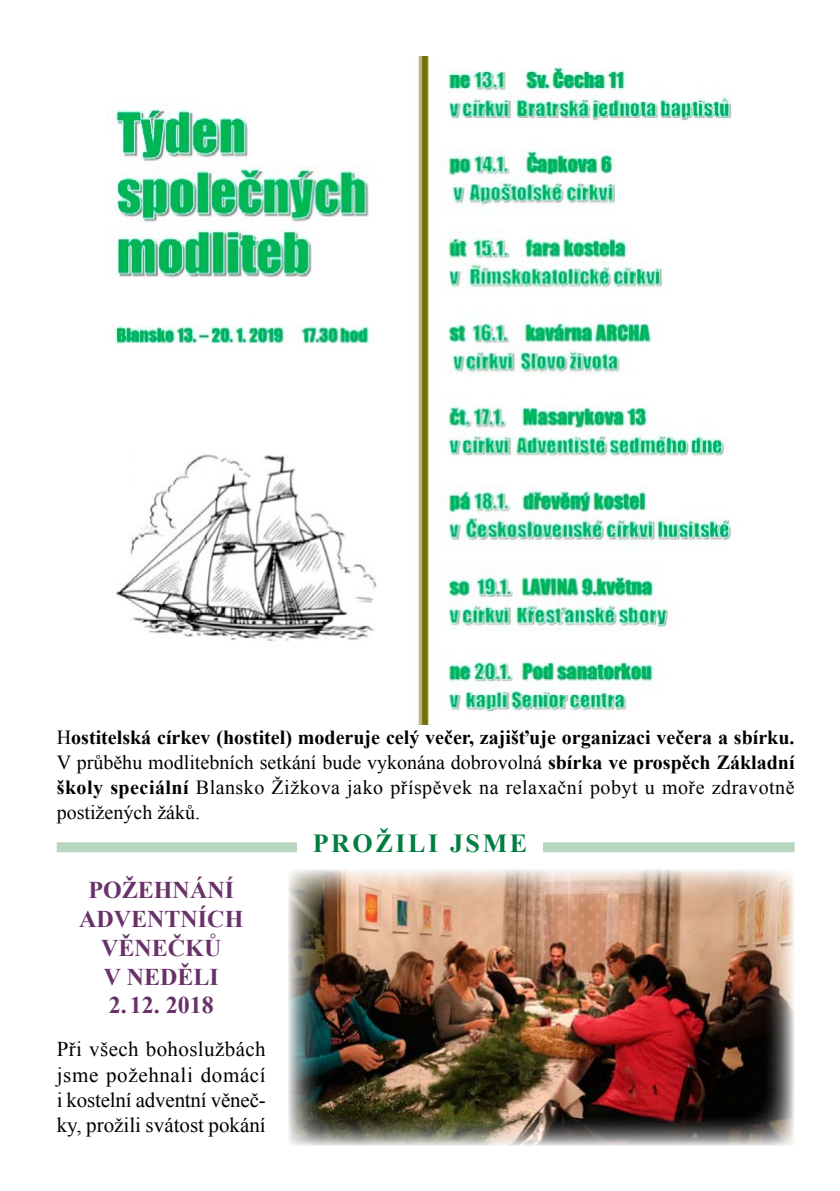
<style>
.page{position:relative;width:840px;height:1191px;background:#fff}
.page>*{position:absolute;margin:0;border:0;box-sizing:border-box;transform-origin:0 0}
.t1{font:700 26px "Times New Roman";letter-spacing:.1em;color:#007d40}
.t2{font:700 24px/28.8px "Times New Roman";color:#683269;text-align:center}
.t3{font:21px/25.2px "Times New Roman";color:#000;text-align:justify}
.t4{font:20px/25px "Times New Roman";letter-spacing:.025em;color:#000;text-align:justify}
.s1{font-weight:700}
</style>
<div class="page">
<div style="left:57px;top:842px;width:737px;height:10px;background:#b8d6c0"></div>
<div style="left:297px;top:841px;width:245px;height:20px;background:#fff"></div>
<img style="left:288px;top:870px;width:506px;height:275px">
<img style="left:112px;top:57px;width:620px;height:668px">
<p class="t4" style="left:57px;top:725px;width:739px">H<span class="s1">ostitelská církev (hostitel) moderuje celý večer, zajišťuje organizaci večera a sbírku.<br></span>V průběhu modlitebních setkání bude vykonána dobrovolná <span class="s1">sbírka ve prospěch Základní školy speciální</span> Blansko Žižkova jako příspěvek na relaxační pobyt u moře zdravotně postižených žáků.</p>
<p class="t2" style="left:79px;top:875px;width:165px">POŽEHNÁNÍ<br>ADVENTNÍCH<br>VĚNEČKŮ<br>V NEDĚLI</p>
<p class="t2" style="left:109px;top:990px;width:106px">2. 12. 2018</p>
<p class="t3" style="left:57px;top:1036px;width:210px">Při všech bohoslužbách jsme požehnali domácí i kostelní adventní věneč&shy;ky, prožili svátost pokání</p>
<h1 class="t1" style="left:312px;top:825px;width:216px">PROŽILI JSME</h1>
</div>
